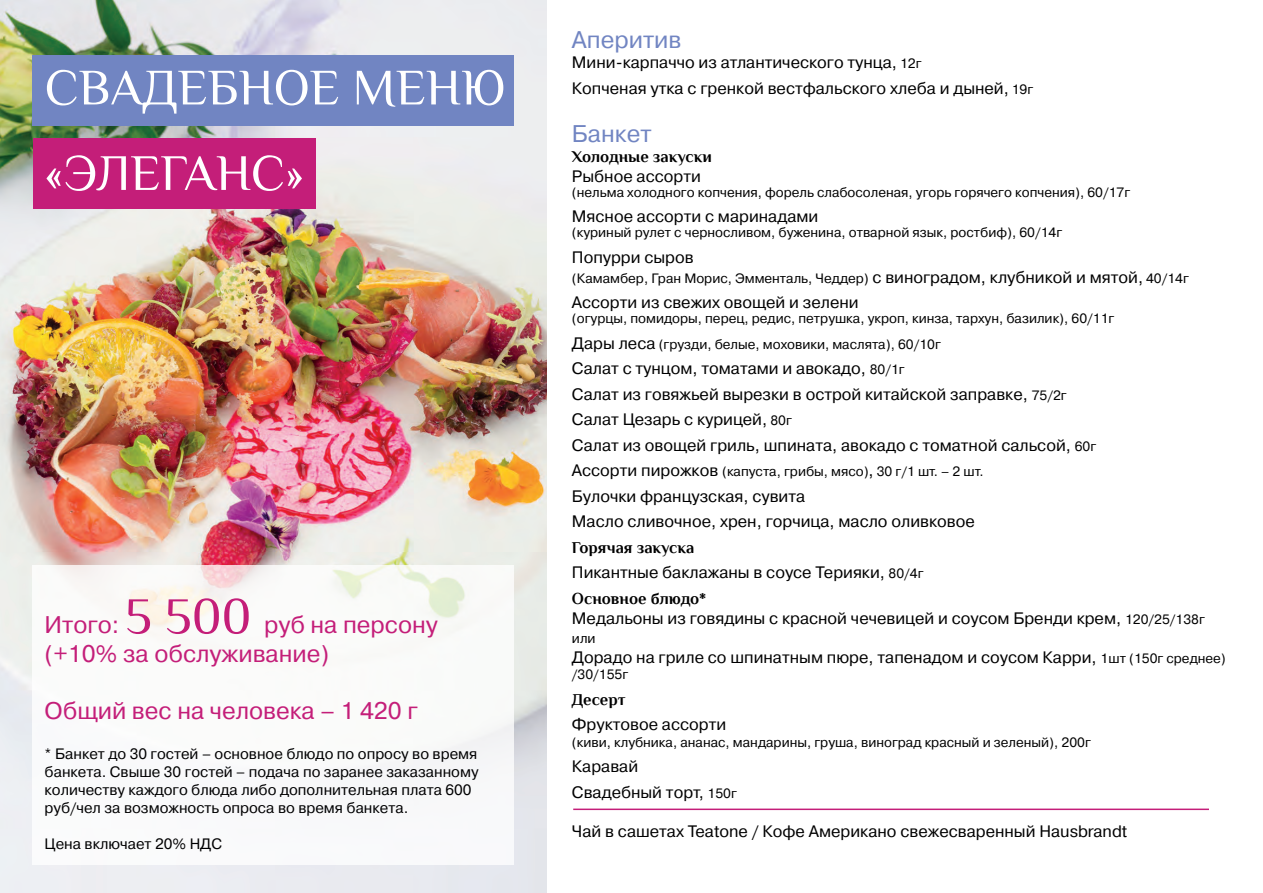
<style>
.page{position:relative;width:1263px;height:893px;background:#fff}
.page>*{position:absolute;margin:0;border:0;box-sizing:border-box;transform-origin:0 0}
.t1{font:51px/85.5px "Philosopher";color:#fff}
.t2{font:24px/28.8px "Pragmatica C";color:#c41e79}
.t3{font:24px "Pragmatica C";color:#7185c2}
.t4{font:16.5px/25.5px "Pragmatica C";color:#000001}
.t5{font:700 16.5px "Philosopher";color:#000001}
.t6{font:15px/18px "Pragmatica C";color:#000001}
.t7{font:13.5px/25.5px "Pragmatica C";color:#000001}
.s1{font-family:"Philosopher";font-size:51px}
.s2{font-size:13.5px}
.s3{font-size:16.5px}
</style>
<div class="page">
<img style="left:0;top:1px;width:546px;height:891px">
<div style="left:33px;top:566px;width:481px;height:299px;background:#fff"></div>
<div style="left:33px;top:55px;width:481px;height:71px;background:#7185c2"></div>
<div style="left:33px;top:138px;width:282px;height:71px;background:#c41e79"></div>
<hr style="left:573px;top:809px;width:636px;height:1px;background:#c41e79">
<h1 class="t1" style="left:45px;top:45px;width:463px">СВАДЕБНОЕ МЕНЮ «ЭЛЕГАНС»</h1>
<h2 class="t2" style="left:45px;top:611px;width:395px">Итого: <span class="s1">5 500</span> руб на персону (+10% за обслуживание)</h2>
<h2 class="t2" style="left:45px;top:697px;width:375px">Общий вес на человека – 1 420 г</h2>
<p class="t6" style="left:45px;top:745px;width:435px">* Банкет до 30 гостей – основное блюдо по опросу во время банкета. Свыше 30 гостей – подача по заранее заказанному количеству каждого блюда либо дополнительная плата 600 руб/чел за возможность опроса во время банкета.</p>
<p class="t6" style="left:45px;top:835px;width:179px">Цена включает 20% НДС</p>
<h2 class="t3" style="left:572px;top:27px;width:111px">Аперитив</h2>
<p class="t4" style="left:572px;top:50px;width:463px">Мини-карпаччо из атлантического тунца, <span class="s2">12г<br></span>Копченая утка с гренкой вестфальского хлеба и дыней, <span class="s2">19г</span></p>
<h2 class="t3" style="left:572px;top:121px;width:81px">Банкет</h2>
<p class="t5" style="left:572px;top:148px;width:141px">Холодные закуски</p>
<p class="t4" style="left:572px;top:164px;width:130px">Рыбное ассорти</p>
<p class="t7" style="left:572px;top:180px;width:560px">(нельма холодного копчения, форель слабосоленая, угорь горячего копчения), 60/17г</p>
<p class="t4" style="left:572px;top:204px;width:248px">Мясное ассорти с маринадами</p>
<p class="t7" style="left:572px;top:220px;width:492px">(куриный рулет с черносливом, буженина, отварной язык, ростбиф), 60/14г</p>
<p class="t4" style="left:572px;top:245px;width:123px">Попурри сыров</p>
<p class="t7" style="left:572px;top:266px;width:618px">(Камамбер, Гран Морис, Эмменталь, Чеддер) <span class="s3">с виноградом, клубникой и мятой,</span> 40/14г</p>
<p class="t4" style="left:572px;top:290px;width:288px">Ассорти из свежих овощей и зелени</p>
<p class="t7" style="left:572px;top:306px;width:544px">(огурцы, помидоры, перец, редис, петрушка, укроп, кинза, тархун, базилик), 60/11г<br><span class="s3">Дары леса</span> (грузди, белые, моховики, маслята), 60/10г</p>
<p class="t4" style="left:572px;top:356px;width:526px">Салат с тунцом, томатами и авокадо, <span class="s2">80/1г<br></span>Салат из говяжьей вырезки в острой китайской заправке, <span class="s2">75/2г </span>Салат Цезарь с курицей, <span class="s2">80г<br></span>Салат из овощей гриль, шпината, авокадо с томатной сальсой, <span class="s2">60г</span></p>
<p class="t7" style="left:572px;top:459px;width:413px"><span class="s3">Ассорти пирожков</span> (капуста, грибы, мясо)<span class="s3">,</span> 30 г/1 шт. – 2 шт.</p>
<p class="t4" style="left:572px;top:484px;width:404px">Булочки французская, сувита<br>Масло сливочное, хрен, горчица, масло оливковое</p>
<p class="t5" style="left:572px;top:538px;width:124px">Горячая закуска</p>
<p class="t4" style="left:572px;top:560px;width:353px">Пикантные баклажаны в соусе Терияки, <span class="s2">80/4г</span></p>
<p class="t5" style="left:572px;top:589px;width:136px">Основное блюдо*</p>
<p class="t4" style="left:572px;top:605px;width:634px">Медальоны из говядины с красной чечевицей и соусом Бренди крем, <span class="s2">120/25/138г</span></p>
<p class="t7" style="left:572px;top:626px;width:25px">или</p>
<p class="t4" style="left:572px;top:645px;width:655px">Дорадо на гриле со шпинатным пюре, тапенадом и соусом Карри, <span class="s2">1шт (150г среднее)</span></p>
<p class="t7" style="left:572px;top:662px;width:58px">/30/155г</p>
<p class="t5" style="left:572px;top:691px;width:55px">Десерт</p>
<p class="t4" style="left:572px;top:712px;width:156px">Фруктовое ассорти</p>
<p class="t7" style="left:572px;top:730px;width:520px">(киви, клубника, ананас, мандарины, груша, виноград красный и зеленый), 200г</p>
<p class="t4" style="left:572px;top:754px;width:166px">Каравай<br>Свадебный торт, <span class="s2">150г</span></p>
<p class="t4" style="left:572px;top:819px;width:557px">Чай в сашетах Teatone / Кофе Американо свежесваренный Hausbrandt</p>
</div>
